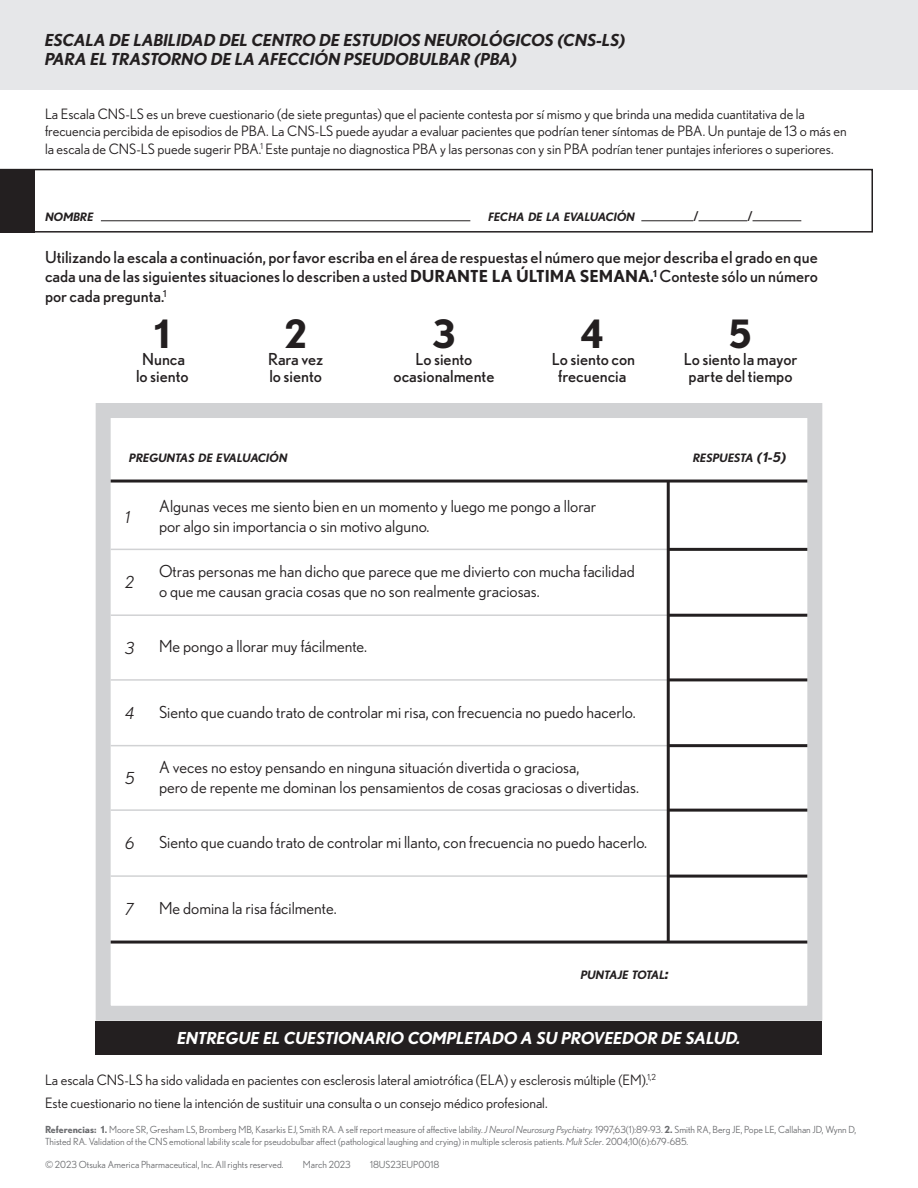
<style>
.page{position:relative;width:918px;height:1188px;background:#fff}
.page>*{position:absolute;margin:0;border:0;box-sizing:border-box;transform-origin:0 0}
.t1{font:700 39px "Nobel";color:#231f20}
.t2{font:16.5px/19.8px "Nobel";color:#231f20}
.t3{font:16.5px/19.8px "Nobel";color:#231f20;text-align:justify}
.t4{font:italic 700 16.5px/19.8px "Nobel";color:#231f20}
.t5{font:italic 700 16.5px "Nobel";color:#fff}
.t6{font:italic 16.5px "Nobel";color:#231f20}
.t7{font:14.25px/17.1px "Nobel";color:#231f20}
.t8{font:13.5px "Nobel";color:#231f20}
.t9{font:italic 700 11.55px "Nobel";color:#231f20}
.t10{font:9.75px/11.7px "Nobel";color:#6c6d70}
.s1{font-weight:700}
.s2{font-size:13.5px}
.s3{font-size:16.5px}
.s4{font-style:italic}
</style>
<div class="page">
<div style="left:0;top:0;width:918px;height:90px;background:#e6e7e9"></div>
<div style="left:0;top:169px;width:35px;height:64px;background:#231f20"></div>
<div style="left:0;top:169px;width:873px;height:64px;border:2px solid #231f20"></div>
<hr style="left:101px;top:220px;width:369px;height:1px;background:#231f20">
<hr style="left:641px;top:220px;width:52px;height:1px;background:#231f20">
<hr style="left:699px;top:220px;width:48px;height:1px;background:#231f20">
<hr style="left:753px;top:220px;width:48px;height:1px;background:#231f20">
<div style="left:96px;top:403px;width:726px;height:618px;background:#fff;border:15px solid #d1d2d4"></div>
<hr style="left:111px;top:480px;width:696px;height:3px;background:#231f20">
<hr style="left:111px;top:549px;width:558px;height:1px;background:#d1d2d4">
<hr style="left:111px;top:679px;width:558px;height:2px;background:#d1d2d4">
<hr style="left:111px;top:809px;width:558px;height:2px;background:#d1d2d4">
<hr style="left:111px;top:614px;width:558px;height:2px;background:#d1d2d4">
<hr style="left:111px;top:745px;width:558px;height:1px;background:#d1d2d4">
<hr style="left:111px;top:875px;width:558px;height:2px;background:#d1d2d4">
<hr style="left:668px;top:548px;width:139px;height:3px;background:#231f20">
<hr style="left:668px;top:678px;width:139px;height:3px;background:#231f20">
<hr style="left:668px;top:809px;width:139px;height:3px;background:#231f20">
<hr style="left:668px;top:614px;width:139px;height:3px;background:#231f20">
<hr style="left:668px;top:744px;width:139px;height:3px;background:#231f20">
<hr style="left:668px;top:875px;width:139px;height:3px;background:#231f20">
<hr style="left:667px;top:480px;width:3px;height:463px;background:#231f20">
<hr style="left:111px;top:941px;width:696px;height:3px;background:#231f20">
<div style="left:96px;top:1021px;width:726px;height:33px;background:#231f20"></div>
<p class="t4" style="left:45px;top:30px;width:582px">ESCALA DE LABILIDAD DEL CENTRO DE ESTUDIOS NEUROLÓGICOS (CNS-LS)<br>PARA EL TRASTORNO DE LA AFECCIÓN PSEUDOBULBAR (PBA)</p>
<p class="t7" style="left:45px;top:106px;width:803px">La Escala CNS-LS es un breve cuestionario (de siete preguntas) que el paciente contesta por sí mismo y que brinda una medida cuantitativa de la frecuencia percibida de episodios de PBA. La CNS-LS puede ayudar a evaluar pacientes que podrían tener síntomas de PBA. Un puntaje de 13 o más en la escala de CNS-LS puede sugerir PBA.<sup>1</sup> Este puntaje no diagnostica PBA y las personas con y sin PBA podrían tener puntajes inferiores o superiores.</p>
<p class="t9" style="left:45px;top:210px;width:50px">NOMBRE</p>
<p class="t9" style="left:489px;top:210px;width:148px">FECHA DE LA EVALUACIÓN</p>
<p class="t8" style="left:693px;top:208px;width:7px">/</p>
<p class="t8" style="left:747px;top:208px;width:7px">/</p>
<p class="t3" style="left:45px;top:247px;width:774px">Utilizando la escala a continuación, por favor escriba en el área de respuestas el número que mejor describa el grado en que cada una de las siguientes situaciones lo describen a usted <span class="s1">DURANTE LA ÚLTIMA SEMANA.</span><sup>1</sup> Conteste sólo un número por cada pregunta.<sup>1</sup></p>
<p class="t1" style="left:155px;top:311px;width:17px">1</p>
<p class="t3" style="left:136px;top:351px;width:54px;line-height:16.8px;text-align:center">Nunca lo siento</p>
<p class="t1" style="left:284px;top:311px;width:24px">2</p>
<p class="t3" style="left:268px;top:349px;width:57px">Rara vez</p>
<p class="t3" style="left:269px;top:366px;width:54px">lo siento</p>
<p class="t1" style="left:432px;top:311px;width:25px">3</p>
<p class="t3" style="left:415px;top:349px;width:59px">Lo siento</p>
<p class="t3" style="left:394px;top:366px;width:102px">ocasionalmente</p>
<p class="t1" style="left:581px;top:311px;width:25px">4</p>
<p class="t3" style="left:552px;top:349px;width:85px">Lo siento con</p>
<p class="t3" style="left:558px;top:366px;width:70px">frecuencia</p>
<p class="t1" style="left:729px;top:311px;width:25px">5</p>
<p class="t3" style="left:684px;top:351px;width:115px;line-height:16.8px">Lo siento la mayor parte del tiempo</p>
<p class="t9" style="left:129px;top:451px;width:160px">PREGUNTAS DE EVALUACIÓN</p>
<p class="t9" style="left:693px;top:451px;width:95px">RESPUESTA <span class="s2">(1-5)</span></p>
<p class="t6" style="left:126px;top:508px;width:6px">1</p>
<p class="t2" style="left:159px;top:496px;width:439px">Algunas veces me siento bien en un momento y luego me pongo a llorar por algo sin importancia o sin motivo alguno.</p>
<p class="t2" style="left:159px;top:561px;width:477px">Otras personas me han dicho que parece que me divierto con mucha facilidad o que me causan gracia cosas que no son realmente graciosas.</p>
<p class="t6" style="left:126px;top:573px;width:10px">2</p>
<p class="t6" style="left:126px;top:638px;width:11px">3</p>
<p class="t2" style="left:159px;top:636px;width:210px">Me pongo a llorar muy fácilmente.</p>
<p class="t6" style="left:126px;top:704px;width:10px">4</p>
<p class="t2" style="left:159px;top:702px;width:478px">Siento que cuando trato de controlar mi risa, con frecuencia no puedo hacerlo.</p>
<p class="t6" style="left:126px;top:769px;width:11px">5</p>
<p class="t2" style="left:159px;top:757px;width:482px">A veces no estoy pensando en ninguna situación divertida o graciosa,<br>pero de repente me dominan los pensamientos de cosas graciosas o divertidas.</p>
<p class="t6" style="left:126px;top:834px;width:11px">6</p>
<p class="t2" style="left:159px;top:832px;width:490px">Siento que cuando trato de controlar mi llanto, con frecuencia no puedo hacerlo.</p>
<p class="t6" style="left:126px;top:900px;width:10px">7</p>
<p class="t2" style="left:159px;top:898px;width:179px">Me domina la risa fácilmente.</p>
<p class="t9" style="left:581px;top:968px;width:90px">PUNTAJE TOTAL<span class="s3">:</span></p>
<p class="t5" style="left:177px;top:1028px;width:12px">ENTREGUE</p>
<p class="t5" style="left:263px;top:1028px;width:32px">EL CUESTIONARIO</p>
<p class="t5" style="left:408px;top:1028px;width:12px">COMPLETADO</p>
<p class="t5" style="left:521px;top:1028px;width:52px">ASU PROVEEDOR</p>
<p class="t5" style="left:662px;top:1028px;width:36px">DE SALUD</p>
<p class="t5" style="left:737px;top:1028px;width:5px">.</p>
<p class="t7" style="left:45px;top:1071px;width:612px">La escala CNS-LS ha sido validada en pacientes con esclerosis lateral amiotrófica (ELA) y esclerosis múltiple (EM).<sup>1,2</sup></p>
<p class="t7" style="left:45px;top:1094px;width:504px">Este cuestionario no tiene la intención de sustituir una consulta o un consejo médico profesional.</p>
<p class="t10" style="left:45px;top:1124px;width:813px"><span class="s1">Referencias: 1.</span> Moore SR, Gresham LS, Bromberg MB, Kasarkis EJ, Smith RA. A self report measure of affective lability. <span class="s4">J Neurol Neurosurg Psychiatry.</span> 1997;63(1):89-93. <span class="s1">2.</span> Smith RA, Berg JE, Pope LE, Callahan JD, Wynn D,<br>Thisted RA. Validation of the CNS emotional lability scale for pseudobulbar affect (pathological laughing and crying) in multiple sclerosis patients. <span class="s4">Mult Scler</span>. 2004;10(6):679-685.</p>
<p class="t10" style="left:45px;top:1159px;width:240px">© 2023 Otsuka America Pharmaceutical, Inc. All rights reserved.</p>
<p class="t10" style="left:303px;top:1159px;width:49px">March 2023</p>
<p class="t10" style="left:370px;top:1159px;width:71px">18US23EUP0018</p>
</div>
